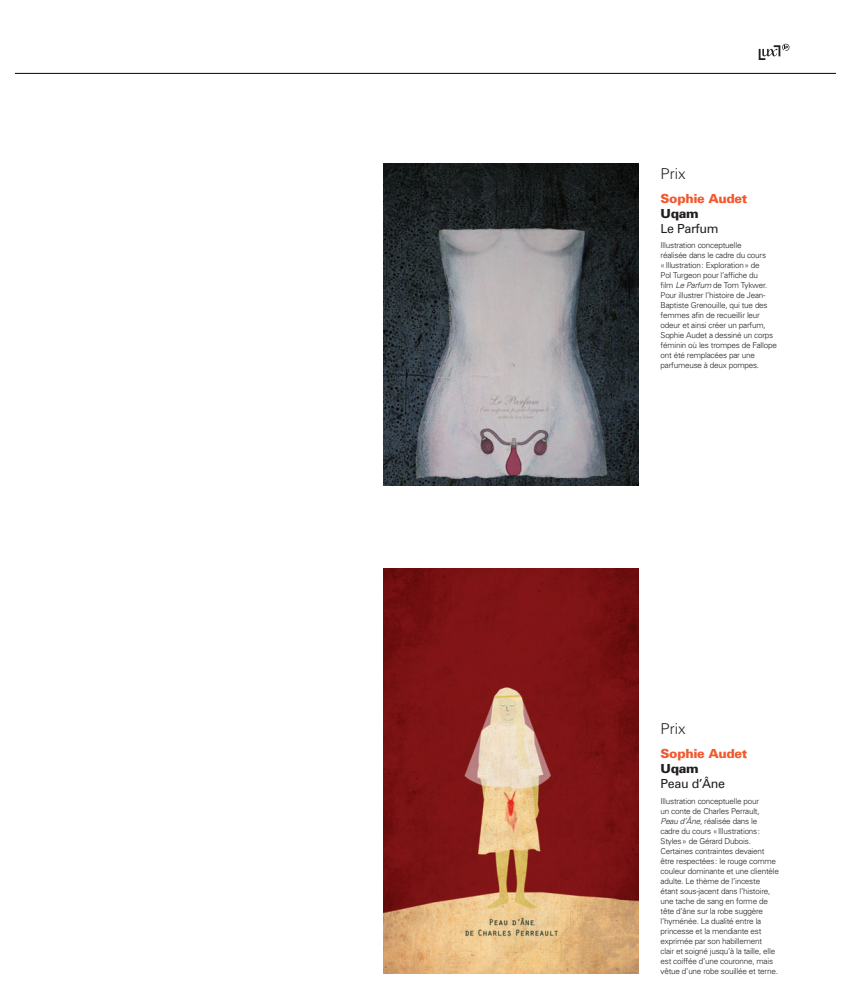
<style>
.page{position:relative;width:852px;height:1001px;background:#fff}
.page>*{position:absolute;margin:0;border:0;box-sizing:border-box;transform-origin:0 0}
.t1{font:300 15px "Univers";color:#231f20}
.t2{font:900 12.5px "Univers";letter-spacing:-.025em;color:#f1592f}
.t3{font:12.5px "Univers";letter-spacing:-.025em;color:#231f20}
.t4{font:900 12.5px "Univers";letter-spacing:-.025em;color:#231f20}
.t5{font:300 8.12px/10px "Univers";letter-spacing:-.025em;color:#231f20}
.s1{font-style:italic}
</style>
<div class="page">
<hr style="left:15px;top:73px;width:820px;height:1px;background:#231f20">
<svg style="left:758px;top:44px;width:31px;height:16px"></svg>
<img style="left:383px;top:164px;width:255px;height:321px">
<img style="left:383px;top:569px;width:255px;height:405px">
<h1 class="t1" style="left:660px;top:164px;width:26px">prix</h1>
<h2 class="t2" style="left:660px;top:191px;width:88px">Sophie Audet</h2>
<h2 class="t4" style="left:660px;top:206px;width:39px">Uqam</h2>
<h2 class="t3" style="left:660px;top:221px;width:59px">Le Parfum</h2>
<p class="t5" style="left:660px;top:240px;width:118px">illustration conceptuelle<br>réalisée dans le cadre du cours<br>« illustration: exploration» de<br>pol turgeon pour l’affiche du<br>film <span class="s1">Le Parfum</span> de tom tykwer. pour illustrer l’histoire de Jean-<br>Baptiste Grenouille, qui tue des femmes afin de recueillir leur odeur et ainsi créer un parfum, sophie audet a dessiné un corps féminin où les trompes de fallope ont été remplacées par une parfumeuse à deux pompes.</p>
<h1 class="t1" style="left:660px;top:720px;width:26px">prix</h1>
<h2 class="t2" style="left:660px;top:746px;width:88px">Sophie Audet</h2>
<h2 class="t4" style="left:660px;top:761px;width:39px">Uqam</h2>
<h2 class="t3" style="left:660px;top:776px;width:66px">Peau d’Âne</h2>
<p class="t5" style="left:660px;top:796px;width:120px">illustration conceptuelle pour<br>un conte de Charles perrault,<br><span class="s1">Peau d’Âne</span>, réalisée dans le<br>cadre du cours « illustrations : styles» de Gérard dubois.<br>Certaines contraintes devaient être respectées: le rouge comme couleur dominante et une clientèle adulte. le thème de l’inceste étant sous-jacent dans l’histoire, une tache de sang en forme de tête d’âne sur la robe suggère l’hyménée. la dualité entre la princesse et la mendiante est exprimée par son habillement<br>clair et soigné jusqu’à la taille, elle est coiffée d’une couronne, mais vêtue d’une robe souillée et terne.</p>
</div>
